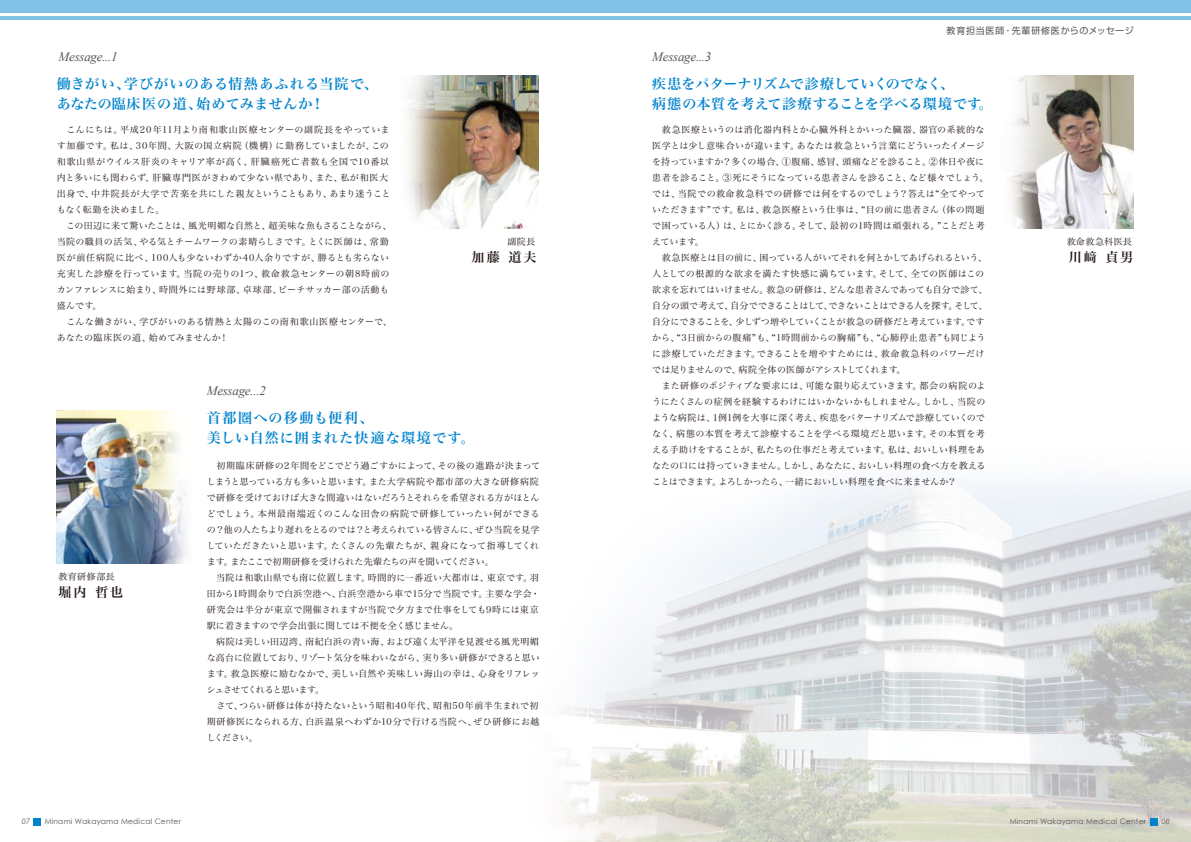
<style>
.page{position:relative;width:1191px;height:842px;background:#fff}
.page>*{position:absolute;margin:0;border:0;box-sizing:border-box;transform-origin:0 0}
.t1{font:14px/20px "Hira Min Pro W6";letter-spacing:.015em;color:#0083cd}
.t2{font:14px/20px "Hira Min Pro W6";letter-spacing:.05em;color:#0083cd}
.t3{font:14px/20px "Hira Min Pro W6";letter-spacing:.085em;color:#0083cd}
.t4{font:italic 13px "Times New Roman";letter-spacing:-.02em;color:#595757}
.t5{font:13px "Hira Min Pro W6";letter-spacing:.155em;color:#231815}
.t6{font:9px/16px "Hira Min Pro W3";letter-spacing:.015em;color:#231815}
.t7{font:9px/16px "Hira Min Pro W3";letter-spacing:.035em;color:#231815}
.t8{font:9px "Shin Go";letter-spacing:.08em;color:#595757}
.t9{font:9px "Hira Min Pro W3";letter-spacing:.05em;color:#231815}
.t10{font:7.5px "Century Gothic";letter-spacing:.03em;color:#595757}
.t11{font:italic 7.5px "Century Gothic";color:#595757}
</style>
<div class="page">
<img style="left:561px;top:479px;width:630px;height:363px">
<img style="left:407px;top:76px;width:132px;height:153px">
<img style="left:57px;top:411px;width:129px;height:153px">
<img style="left:1010px;top:76px;width:123px;height:153px">
<div style="left:33px;top:818px;width:8px;height:7px;background:#0083cd"></div>
<div style="left:1150px;top:818px;width:7px;height:7px;background:#0083cd"></div>
<div style="left:0;top:0;width:1191px;height:13px;background:#80c1e6"></div>
<hr style="left:0;top:17px;width:1191px;height:3px;background:#0083cd">
<h2 class="t4" style="left:59px;top:49px;width:61px">Message...1</h2>
<h1 class="t2" style="left:57px;top:73px;width:323px">働きがい、学びがいのある情熱あふれる当院で、あなたの臨床医の道、始めてみませんか！</h1>
<p class="t7" style="left:57px;top:120px;width:337px">　こんにちは。平成20年11月より南和歌山医療センターの副院長をやっています加藤です。私は、30年間、大阪の国立病院（機構）に勤務していましたが、この和歌山県がウイルス肝炎のキャリア率が高く、肝臓癌死亡者数も全国で10番以内と多いにも関わらず、肝臓専門医がきわめて少ない県であり、また、私が和医大出身で、中井院長が大学で苦楽を共にした親友ということもあり、あまり迷うこともなく転勤を決めました。<br>　この田辺に来て驚いたことは、風光明媚な自然と、超美味な魚もさることながら、当院の職員の活気、やる気とチームワークの素晴らしさです。とくに医師は、常勤医が前任病院に比べ、100人も少ないわずか40人余りですが、勝るとも劣らない充実した診療を行っています。当院の売りの1つ、救命救急センターの朝8時前のカンファレンスに始まり、時間外には野球部、卓球部、ビーチサッカー部の活動も盛んです。<br>　こんな働きがい、学びがいのある情熱と太陽のこの南和歌山医療センターで、あなたの臨床医の道、始めてみませんか！</p>
<h2 class="t4" style="left:207px;top:383px;width:61px">Message...2</h2>
<p class="t6" style="left:507px;top:232px;width:29px">副院長</p>
<h2 class="t5" style="left:471px;top:245px;width:67px">加藤 道夫</h2>
<p class="t6" style="left:58px;top:568px;width:58px">教育研修部長</p>
<h2 class="t5" style="left:58px;top:581px;width:66px">堀内 哲也</h2>
<h1 class="t3" style="left:207px;top:407px;width:269px">首都圏への移動も便利、<br>美しい自然に囲まれた快適な環境です。</h1>
<p class="t6" style="left:207px;top:456px;width:335px">　初期臨床研修の2年間をどこでどう過ごすかによって、その後の進路が決まってしまうと思っている方も多いと思います。また大学病院や都市部の大きな研修病院で研修を受けておけば大きな間違いはないだろうとそれらを希望される方がほとんどでしょう。本州最南端近くのこんな田舎の病院で研修していったい何ができるの？他の人たちより遅れをとるのでは？と考えられている皆さんに、ぜひ当院を見学していただきたいと思います。たくさんの先輩たちが、親身になって指導してくれます。またここで初期研修を受けられた先輩たちの声を聞いてください。<br>　当院は和歌山県でも南に位置します。時間的に一番近い大都市は、東京です。羽田から1時間余りで白浜空港へ、白浜空港から車で15分で当院です。主要な学会・研究会は半分が東京で開催されますが当院で夕方まで仕事をしても9時には東京駅に着きますので学会出張に関しては不便を全く感じません。<br>　病院は美しい田辺湾、南紀白浜の青い海、および遠く太平洋を見渡せる風光明媚な高台に位置しており、リゾート気分を味わいながら、実り多い研修ができると思います。救急医療に励むなかで、美しい自然や美味しい海山の幸は、心身をリフレッシュさせてくれると思います。<br>　さて、つらい研修は体が持たないという昭和40年代、昭和50年前半生まれで初期研修医になられる方、白浜温泉へわずか10分で行ける当院へ、ぜひ研修にお越しください。</p>
<h2 class="t4" style="left:652px;top:49px;width:61px">Message...3</h2>
<p class="t8" style="left:946px;top:25px;width:189px">教育担当医師・先輩研修医からのメッセージ</p>
<h1 class="t1" style="left:652px;top:73px;width:342px">疾患をパターナリズムで診療していくのでなく、<br>病態の本質を考えて診療することを学べる環境です。</h1>
<p class="t6" style="left:652px;top:120px;width:338px">　救急医療というのは消化器内科とか心臓外科とかいった臓器、器官の系統的な医学とは少し意味合いが違います。あなたは救急という言葉にどういったイメージを持っていますか？多くの場合、①腹痛、感冒、頭痛などを診ること。②休日や夜に患者を診ること。③死にそうになっている患者さんを診ること、など様々でしょう。では、当院での救命救急科での研修では何をするのでしょう？答えは“全てやっていただきます”です。私は、救急医療という仕事は、“目の前に患者さん（体の問題で困っている人）は、とにかく診る。そして、最初の1時間は頑張れる。”ことだと考えています。<br>　救急医療とは目の前に、困っている人がいてそれを何とかしてあげられるという、人としての根源的な欲求を満たす快感に満ちています。そして、全ての医師はこの欲求を忘れてはいけません。救急の研修は、どんな患者さんであっても自分で診て、自分の頭で考えて、自分でできることはして、できないことはできる人を探す。そして、自分にできることを、少しずつ増やしていくことが救急の研修だと考えています。ですから、“3日前からの腹痛”も、“1時間前からの胸痛”も、“心肺停止患者”も同じように診療していただきます。できることを増やすためには、救命救急科のパワーだけでは足りませんので、病院全体の医師がアシストしてくれます。<br>　また研修のポジティブな要求には、可能な限り応えていきます。都会の病院のようにたくさんの症例を経験するわけにはいかないかもしれません。しかし、当院のような病院は、1例1例を大事に深く考え、疾患をパターナリズムで診療していくのでなく、病態の本質を考えて診療することを学べる環境だと思います。その本質を考える手助けをすることが、私たちの仕事だと考えています。私は、おいしい料理をあなたの口には持っていきません。しかし、あなたに、おいしい料理の食べ方を教えることはできます。よろしかったら、一緒においしい料理を食べに来ませんか？</p>
<p class="t9" style="left:1066px;top:234px;width:67px">救命救急科医長</p>
<h2 class="t5" style="left:1068px;top:245px;width:66px">川﨑 貞男</h2>
<p class="t11" style="left:22px;top:817px;width:10px">07</p>
<p class="t10" style="left:45px;top:817px;width:138px">Minami Wakayama Medical Center</p>
<p class="t10" style="left:1009px;top:817px;width:138px">Minami Wakayama Medical Center</p>
<p class="t11" style="left:1161px;top:817px;width:10px">08</p>
</div>
